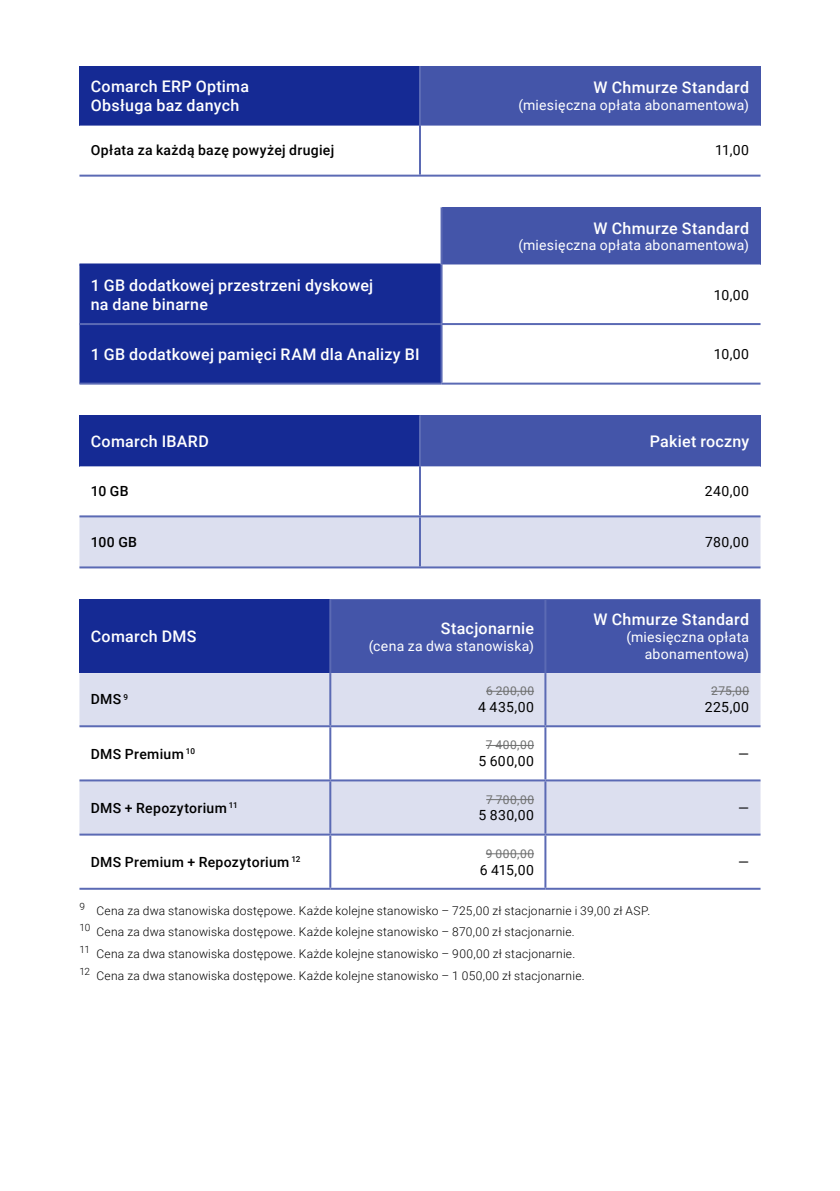
<style>
.page{position:relative;width:840px;height:1191px;background:#fff}
.page>*{position:absolute;margin:0;border:0;box-sizing:border-box;transform-origin:0 0}
.t1{font:500 16px/19.2px "Roboto";letter-spacing:.02em;color:#fff}
.t2{font:14px/16.8px "Roboto";letter-spacing:.02em;color:#fff;text-align:right}
.t3{font:500 14px "Roboto";letter-spacing:.025em;color:#000}
.t4{font:14px "Roboto";letter-spacing:.035em;color:#000}
.t5{font:300 12px/21.6px "Roboto";letter-spacing:.02em;color:#000}
.t6{font:12px "Roboto";letter-spacing:.045em;color:#6f7070}
</style>
<div class="page">
<div style="left:79px;top:66px;width:341px;height:60px;background:#152a94"></div>
<div style="left:420px;top:66px;width:340px;height:60px;background:#4455a9"></div>
<svg style="left:79px;top:174px;width:681px;height:1px"></svg>
<hr style="left:420px;top:175px;width:340px;height:2px;background:#5b6ab4">
<hr style="left:419px;top:66px;width:2px;height:60px;background:#5b6ab4">
<hr style="left:419px;top:126px;width:2px;height:49px;background:#5b6ab4">
<hr style="left:79px;top:175px;width:341px;height:2px;background:#5b6ab4">
<div style="left:441px;top:207px;width:319px;height:57px;background:#4455a9"></div>
<div style="left:79px;top:265px;width:361px;height:117px;background:#152a94"></div>
<svg style="left:442px;top:264px;width:318px;height:118px"></svg>
<hr style="left:79px;top:382px;width:362px;height:2px;background:#5b6ab4">
<hr style="left:79px;top:323px;width:362px;height:2px;background:#5b6ab4">
<hr style="left:79px;top:263px;width:361px;height:2px;background:#152a94">
<hr style="left:440px;top:325px;width:2px;height:57px;background:#5b6ab4">
<hr style="left:441px;top:382px;width:319px;height:2px;background:#5b6ab4">
<hr style="left:440px;top:264px;width:2px;height:59px;background:#5b6ab4">
<hr style="left:441px;top:323px;width:319px;height:2px;background:#5b6ab4">
<hr style="left:440px;top:207px;width:2px;height:57px;background:#5b6ab4">
<div style="left:79px;top:415px;width:341px;height:51px;background:#152a94"></div>
<div style="left:420px;top:415px;width:340px;height:51px;background:#4455a9"></div>
<svg style="left:79px;top:466px;width:681px;height:100px"></svg>
<hr style="left:79px;top:515px;width:341px;height:2px;background:#5b6ab4">
<hr style="left:79px;top:566px;width:341px;height:2px;background:#5b6ab4">
<hr style="left:419px;top:517px;width:2px;height:49px;background:#5b6ab4">
<hr style="left:420px;top:566px;width:340px;height:2px;background:#5b6ab4">
<hr style="left:419px;top:466px;width:2px;height:49px;background:#5b6ab4">
<hr style="left:420px;top:515px;width:340px;height:2px;background:#5b6ab4">
<hr style="left:419px;top:415px;width:2px;height:51px;background:#5b6ab4">
<div style="left:79px;top:599px;width:251px;height:74px;background:#152a94"></div>
<div style="left:331px;top:599px;width:429px;height:74px;background:#4455a9"></div>
<div style="left:79px;top:673px;width:681px;height:52px;background:#dcdfef"></div>
<svg style="left:79px;top:727px;width:681px;height:160px"></svg>
<hr style="left:329px;top:599px;width:2px;height:74px;background:#5b6ab4">
<hr style="left:544px;top:599px;width:2px;height:74px;background:#5b6ab4">
<hr style="left:544px;top:727px;width:2px;height:52px;background:#5b6ab4">
<hr style="left:330px;top:779px;width:215px;height:2px;background:#5b6ab4">
<hr style="left:329px;top:781px;width:2px;height:52px;background:#5b6ab4">
<hr style="left:545px;top:779px;width:215px;height:2px;background:#5b6ab4">
<hr style="left:544px;top:781px;width:2px;height:52px;background:#5b6ab4">
<hr style="left:330px;top:833px;width:215px;height:2px;background:#5b6ab4">
<hr style="left:330px;top:887px;width:215px;height:2px;background:#5b6ab4">
<hr style="left:545px;top:833px;width:215px;height:2px;background:#5b6ab4">
<hr style="left:544px;top:835px;width:2px;height:52px;background:#5b6ab4">
<hr style="left:545px;top:887px;width:215px;height:2px;background:#5b6ab4">
<hr style="left:329px;top:727px;width:2px;height:52px;background:#5b6ab4">
<hr style="left:79px;top:779px;width:251px;height:2px;background:#5b6ab4">
<hr style="left:79px;top:833px;width:251px;height:2px;background:#5b6ab4">
<hr style="left:329px;top:835px;width:2px;height:52px;background:#5b6ab4">
<hr style="left:79px;top:887px;width:251px;height:2px;background:#5b6ab4">
<hr style="left:79px;top:725px;width:251px;height:2px;background:#5b6ab4">
<hr style="left:329px;top:673px;width:2px;height:52px;background:#5b6ab4">
<hr style="left:330px;top:725px;width:215px;height:2px;background:#5b6ab4">
<hr style="left:544px;top:673px;width:2px;height:52px;background:#5b6ab4">
<hr style="left:545px;top:725px;width:215px;height:2px;background:#5b6ab4">
<hr style="left:486px;top:691px;width:47px;height:1px;background:#6f7070">
<hr style="left:710px;top:691px;width:38px;height:1px;background:#6f7070">
<hr style="left:485px;top:745px;width:48px;height:1px;background:#6f7070">
<hr style="left:486px;top:799px;width:47px;height:1px;background:#6f7070">
<hr style="left:485px;top:853px;width:48px;height:1px;background:#6f7070">
<h1 class="t1" style="left:91px;top:76px;width:160px">Comarch ERP Optima<br>Obsługa baz danych</h1>
<h1 class="t1" style="left:593px;top:77px;width:157px">W Chmurze Standard</h1>
<p class="t2" style="left:518px;top:96px;width:232px">(miesięczna opłata abonamentowa)</p>
<p class="t3" style="left:91px;top:141px;width:245px">Opłata za każdą bazę powyżej drugiej</p>
<p class="t4" style="left:714px;top:141px;width:36px">11,00</p>
<h1 class="t1" style="left:593px;top:218px;width:157px">W Chmurze Standard</h1>
<p class="t2" style="left:518px;top:236px;width:232px">(miesięczna opłata abonamentowa)</p>
<h1 class="t1" style="left:91px;top:275px;width:284px">1 GB dodatkowej przestrzeni dyskowej na dane binarne</h1>
<p class="t4" style="left:713px;top:285px;width:37px">10,00</p>
<h1 class="t1" style="left:91px;top:344px;width:330px">1 GB dodatkowej pamięci RAM dla Analizy BI</h1>
<p class="t4" style="left:713px;top:344px;width:37px">10,00</p>
<h1 class="t1" style="left:91px;top:431px;width:119px">Comarch IBARD</h1>
<h1 class="t1" style="left:649px;top:431px;width:101px">Pakiet roczny</h1>
<p class="t3" style="left:91px;top:481px;width:39px">10 GB</p>
<p class="t4" style="left:704px;top:481px;width:46px">240,00</p>
<p class="t3" style="left:91px;top:532px;width:48px">100 GB</p>
<p class="t4" style="left:704px;top:532px;width:45px">780,00</p>
<h1 class="t1" style="left:91px;top:626px;width:107px">Comarch DMS</h1>
<h1 class="t1" style="left:440px;top:618px;width:95px">Stacjonarnie</h1>
<p class="t2" style="left:368px;top:636px;width:167px">(cena za dwa stanowiska)</p>
<p class="t3" style="left:91px;top:689px;width:39px">DMS <sup>9</sup></p>
<p class="t3" style="left:91px;top:744px;width:106px">DMS Premium <sup>10</sup></p>
<p class="t3" style="left:91px;top:798px;width:148px">DMS + Repozytorium <sup>11</sup></p>
<p class="t3" style="left:91px;top:852px;width:211px">DMS Premium + Repozytorium <sup>12</sup></p>
<p class="t6" style="left:486px;top:682px;width:49px">6 200,00</p>
<p class="t4" style="left:478px;top:697px;width:57px">4 435,00</p>
<p class="t6" style="left:485px;top:737px;width:50px">7 400,00</p>
<p class="t4" style="left:478px;top:751px;width:57px">5 600,00</p>
<p class="t6" style="left:486px;top:791px;width:49px">7 700,00</p>
<p class="t4" style="left:478px;top:805px;width:57px">5 830,00</p>
<p class="t6" style="left:485px;top:845px;width:50px">9 000,00</p>
<p class="t4" style="left:479px;top:859px;width:56px">6 415,00</p>
<h1 class="t1" style="left:593px;top:609px;width:157px">W Chmurze Standard</h1>
<p class="t2" style="left:626px;top:628px;width:124px">(miesięczna opłata abonamentowa)</p>
<p class="t6" style="left:710px;top:682px;width:39px">275,00</p>
<p class="t4" style="left:704px;top:697px;width:46px">225,00</p>
<p class="t4" style="left:737px;top:744px;width:12px">—</p>
<p class="t4" style="left:737px;top:798px;width:12px">—</p>
<p class="t4" style="left:737px;top:852px;width:12px">—</p>
<p class="t5" style="left:79px;top:899px;width:572px"><sup>9</sup> Cena za dwa stanowiska dostępowe. Każde kolejne stanowisko – 725,00 zł stacjonarnie i 39,00 zł ASP.<br><sup>10</sup> Cena za dwa stanowiska dostępowe. Każde kolejne stanowisko – 870,00 zł stacjonarnie.<br><sup>11</sup> Cena za dwa stanowiska dostępowe. Każde kolejne stanowisko – 900,00 zł stacjonarnie.<br><sup>12</sup> Cena za dwa stanowiska dostępowe. Każde kolejne stanowisko – 1 050,00 zł stacjonarnie.</p>
</div>
